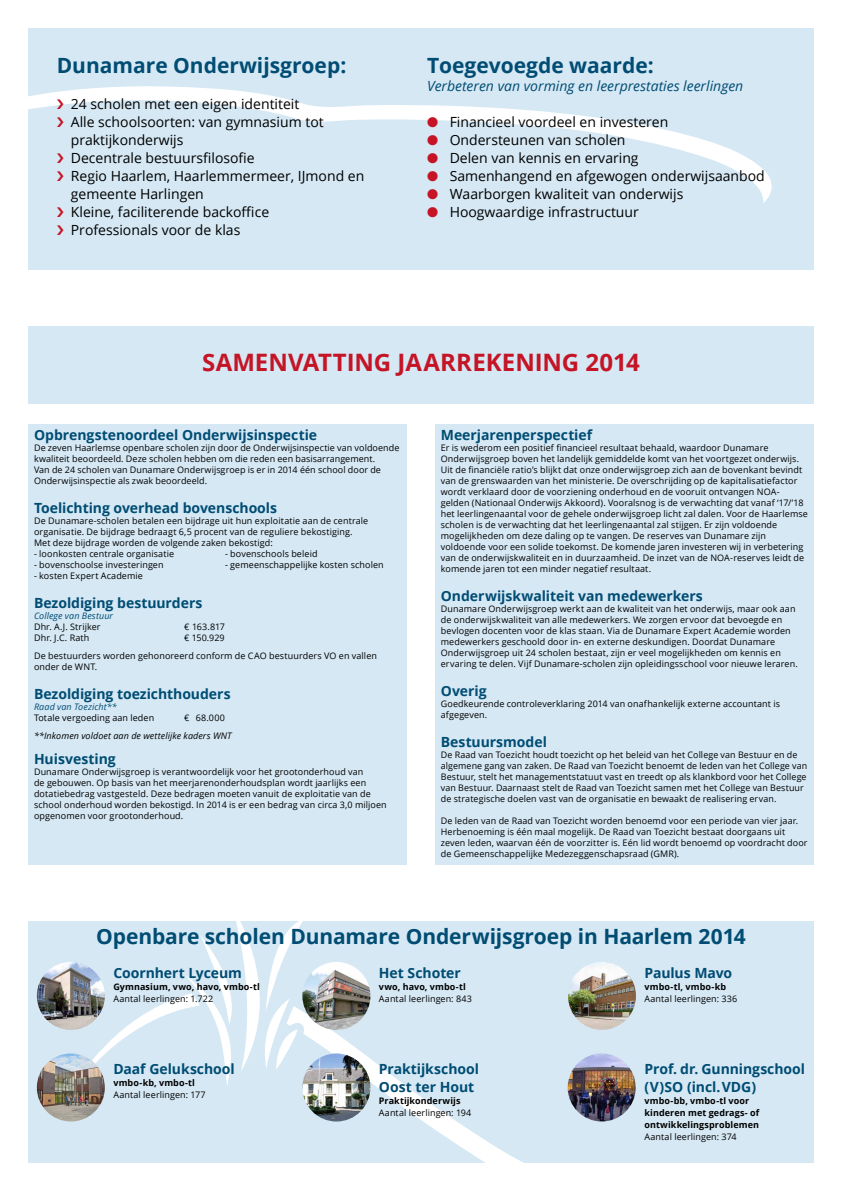
<style>
.page{position:relative;width:842px;height:1191px;background:#fff}
.page>*{position:absolute;margin:0;border:0;box-sizing:border-box;transform-origin:0 0}
.t1{font:700 24px "Open Sans";color:#c41425}
.t2{font:700 21px "Open Sans";color:#004c73}
.t3{font:14px/18px "Open Sans";color:#000}
.t4{font:700 14px/18px "Open Sans";letter-spacing:-.005em;color:#004c73}
.t5{font:italic 14px "Open Sans";color:#004c73}
.t6{font:9px/11px "Open Sans";letter-spacing:.01em;color:#000}
.t7{font:700 9px/12px "Open Sans";letter-spacing:.01em;color:#000}
.t8{font:italic 9px "Open Sans";letter-spacing:.01em;color:#000}
.t9{font:italic 9px "Open Sans";letter-spacing:.01em;color:#004c73}
.s1{color:#c41425}
</style>
<div class="page">
<div style="left:28px;top:28px;width:786px;height:241px;background:#d5e8f4"></div>
<div style="left:28px;top:921px;width:786px;height:241px;background:#d5e8f4"></div>
<svg style="left:28px;top:86px;width:744px;height:117px"></svg>
<svg style="left:286px;top:1006px;width:485px;height:157px"></svg>
<svg style="left:57px;top:921px;width:247px;height:195px"></svg>
<div style="left:28px;top:424px;width:379px;height:441px;background:#d5e8f4"></div>
<div style="left:28px;top:326px;width:786px;height:78px;background:#d5e8f4"></div>
<div style="left:435px;top:424px;width:379px;height:441px;background:#d5e8f4"></div>
<img style="left:568px;top:962px;width:68px;height:68px;border-radius:34px">
<img style="left:37px;top:1053px;width:68px;height:68px;border-radius:34px">
<img style="left:302px;top:1053px;width:68px;height:68px;border-radius:34px">
<img style="left:568px;top:1053px;width:68px;height:68px;border-radius:34px">
<img style="left:37px;top:962px;width:68px;height:68px;border-radius:34px">
<img style="left:302px;top:962px;width:68px;height:68px;border-radius:34px">
<svg style="left:57px;top:99px;width:6px;height:10px"></svg>
<svg style="left:57px;top:117px;width:6px;height:10px"></svg>
<svg style="left:57px;top:153px;width:6px;height:10px"></svg>
<svg style="left:57px;top:171px;width:6px;height:10px"></svg>
<h2 class="t2" style="left:57px;top:50px;width:291px">Dunamare Onderwijsgroep:</h2>
<p class="t3" style="left:71px;top:94px;width:295px">24 scholen met een eigen identiteit<br>Alle schoolsoorten: van gymnasium tot praktijkonderwijs<br>Decentrale bestuursfilosofie<br>Regio Haarlem, Haarlemmermeer, IJmond en gemeente Harlingen<br>Kleine, faciliterende backoffice<br>Professionals voor de klas</p>
<h2 class="t2" style="left:427px;top:50px;width:228px">Toegevoegde waarde:</h2>
<h3 class="t5" style="left:427px;top:76px;width:318px">Verbeteren van vorming en leerprestaties leerlingen</h3>
<h3 class="t3" style="left:427px;top:112px;width:243px"><span class="s1">●</span> Financieel voordeel en investeren</h3>
<h3 class="t3" style="left:427px;top:130px;width:200px"><span class="s1">●</span> Ondersteunen van scholen</h3>
<h3 class="t3" style="left:427px;top:148px;width:213px"><span class="s1">●</span> Delen van kennis en ervaring</h3>
<h3 class="t3" style="left:427px;top:166px;width:339px"><span class="s1">●</span> Samenhangend en afgewogen onderwijsaanbod</h3>
<h3 class="t3" style="left:427px;top:184px;width:258px"><span class="s1">●</span> Waarborgen kwaliteit van onderwijs</h3>
<h3 class="t3" style="left:427px;top:202px;width:213px"><span class="s1">●</span> Hoogwaardige infrastructuur</h3>
<h1 class="t1" style="left:202px;top:346px;width:439px">SAMENVATTING JAARREKENING 2014</h1>
<h3 class="t4" style="left:34px;top:426px;width:285px">Opbrengstenoordeel Onderwijsinspectie</h3>
<p class="t6" style="left:34px;top:442px;width:367px">De zeven Haarlemse openbare scholen zijn door de Onderwijsinspectie van voldoende kwaliteit beoordeeld. Deze scholen hebben om die reden een basisarrangement.<br>Van de 24 scholen van Dunamare Onderwijsgroep is er in 2014 één school door de Onderwijsinspectie als zwak beoordeeld.</p>
<h3 class="t4" style="left:34px;top:499px;width:245px">Toelichting overhead bovenschools</h3>
<p class="t6" style="left:34px;top:515px;width:336px">De Dunamare-scholen betalen een bijdrage uit hun exploitatie aan de centrale organisatie. De bijdrage bedraagt 6,5 procent van de reguliere bekostiging.<br>Met deze bijdrage worden de volgende zaken bekostigd:</p>
<p class="t6" style="left:34px;top:548px;width:142px">- loonkosten centrale organisatie</p>
<p class="t6" style="left:225px;top:548px;width:94px">- bovenschools beleid</p>
<p class="t6" style="left:34px;top:559px;width:131px">- bovenschoolse investeringen</p>
<p class="t6" style="left:225px;top:559px;width:160px">- gemeenschappelijke kosten scholen</p>
<p class="t6" style="left:34px;top:570px;width:110px">- kosten Expert Academie</p>
<h3 class="t4" style="left:34px;top:594px;width:170px">Bezoldiging bestuurders</h3>
<p class="t9" style="left:34px;top:610px;width:81px">College van Bestuur</p>
<p class="t6" style="left:34px;top:621px;width:68px">Dhr. A.J. Strijker</p>
<p class="t6" style="left:184px;top:621px;width:43px">€ 163.817</p>
<p class="t6" style="left:34px;top:632px;width:57px">Dhr. J.C. Rath</p>
<p class="t6" style="left:34px;top:629px;width:344px;line-height:18px;text-align:center">€ 150.929<br>De bestuurders worden gehonoreerd conform de CAO bestuurders VO en vallen</p>
<p class="t6" style="left:34px;top:661px;width:65px">onder de WNT.</p>
<h3 class="t4" style="left:34px;top:685px;width:198px">Bezoldiging toezichthouders</h3>
<p class="t9" style="left:34px;top:701px;width:84px">Raad van Toezicht**</p>
<p class="t6" style="left:34px;top:712px;width:122px">Totale vergoeding aan leden</p>
<p class="t6" style="left:184px;top:712px;width:43px">€ 68.000</p>
<p class="t8" style="left:34px;top:730px;width:199px">**Inkomen voldoet aan de wettelijke kaders WNT</p>
<h3 class="t4" style="left:34px;top:750px;width:83px">Huisvesting</h3>
<p class="t6" style="left:34px;top:766px;width:354px">Dunamare Onderwijsgroep is verantwoordelijk voor het grootonderhoud van<br>de gebouwen. Op basis van het meerjarenonderhoudsplan wordt jaarlijks een dotatiebedrag vastgesteld. Deze bedragen moeten vanuit de exploitatie van de school onderhoud worden bekostigd. In 2014 is er een bedrag van circa 3,0 miljoen opgenomen voor grootonderhoud.</p>
<h3 class="t4" style="left:441px;top:426px;width:153px">Meerjarenperspectief</h3>
<p class="t6" style="left:441px;top:442px;width:369px">Er is wederom een positief financieel resultaat behaald, waardoor Dunamare Onderwijsgroep boven het landelijk gemiddelde komt van het voortgezet onderwijs.<br>Uit de financiële ratio’s blijkt dat onze onderwijsgroep zich aan de bovenkant bevindt van de grenswaarden van het ministerie. De overschrijding op de kapitalisatiefactor wordt verklaard door de voorziening onderhoud en de vooruit ontvangen NOA&shy;gelden (Nationaal Onderwijs Akkoord). Vooralsnog is de verwachting dat vanaf ‘17/’18 het leerlingenaantal voor de gehele onderwijsgroep licht zal dalen. Voor de Haarlemse scholen is de verwachting dat het leerlingenaantal zal stijgen. Er zijn voldoende mogelijkheden om deze daling op te vangen. De reserves van Dunamare zijn voldoende voor een solide toekomst. De komende jaren investeren wij in verbetering van de onderwijskwaliteit en in duurzaamheid. De inzet van de NOA-reserves leidt de komende jaren tot een minder negatief resultaat.</p>
<h3 class="t4" style="left:441px;top:587px;width:263px">Onderwijskwaliteit van medewerkers</h3>
<p class="t6" style="left:441px;top:603px;width:358px">Dunamare Onderwijsgroep werkt aan de kwaliteit van het onderwijs, maar ook aan de onderwijskwaliteit van alle medewerkers. We zorgen ervoor dat bevoegde en bevlogen docenten voor de klas staan. Via de Dunamare Expert Academie worden medewerkers geschoold door in- en externe deskundigen. Doordat Dunamare Onderwijsgroep uit 24 scholen bestaat, zijn er veel mogelijkheden om kennis en ervaring te delen. Vijf Dunamare-scholen zijn opleidingsschool voor nieuwe leraren.</p>
<h3 class="t4" style="left:441px;top:682px;width:47px">Overig</h3>
<p class="t6" style="left:441px;top:698px;width:341px">Goedkeurende controleverklaring 2014 van onafhankelijk externe accountant is afgegeven.</p>
<h3 class="t4" style="left:441px;top:733px;width:108px">Bestuursmodel</h3>
<p class="t6" style="left:441px;top:749px;width:368px">De Raad van Toezicht houdt toezicht op het beleid van het College van Bestuur en de algemene gang van zaken. De Raad van Toezicht benoemt de leden van het College van Bestuur, stelt het managementstatuut vast en treedt op als klankbord voor het College van Bestuur. Daarnaast stelt de Raad van Toezicht samen met het College van Bestuur de strategische doelen vast van de organisatie en bewaakt de realisering ervan.</p>
<p class="t6" style="left:441px;top:815px;width:368px">De leden van de Raad van Toezicht worden benoemd voor een periode van vier jaar.<br>Herbenoeming is één maal mogelijk. De Raad van Toezicht bestaat doorgaans uit zeven leden, waarvan één de voorzitter is. Eén lid wordt benoemd op voordracht door de Gemeenschappelijke Medezeggenschapsraad (GMR).</p>
<h2 class="t2" style="left:96px;top:921px;width:651px">Openbare scholen Dunamare Onderwijsgroep in Haarlem 2014</h2>
<h3 class="t4" style="left:113px;top:963px;width:130px">Coornhert Lyceum</h3>
<p class="t7" style="left:113px;top:980px;width:148px">Gymnasium, vwo, havo, vmbo-tl</p>
<p class="t6" style="left:113px;top:992px;width:101px">Aantal leerlingen: 1.722</p>
<h3 class="t4" style="left:113px;top:1059px;width:123px">Daaf Gelukschool</h3>
<p class="t7" style="left:113px;top:1076px;width:83px">vmbo-kb, vmbo-tl</p>
<p class="t6" style="left:113px;top:1089px;width:94px">Aantal leerlingen: 177</p>
<h3 class="t4" style="left:379px;top:963px;width:84px">Het Schoter</h3>
<p class="t7" style="left:379px;top:980px;width:88px">vwo, havo, vmbo-tl</p>
<p class="t6" style="left:379px;top:992px;width:95px">Aantal leerlingen: 843</p>
<h3 class="t4" style="left:379px;top:1059px;width:102px">Praktijkschool<br>Oost ter Hout</h3>
<p class="t7" style="left:379px;top:1094px;width:83px">Praktijkonderwijs</p>
<p class="t6" style="left:379px;top:1107px;width:94px">Aantal leerlingen: 194</p>
<h3 class="t4" style="left:644px;top:963px;width:89px">Paulus Mavo</h3>
<p class="t7" style="left:644px;top:980px;width:83px">vmbo-tl, vmbo-kb</p>
<p class="t6" style="left:644px;top:992px;width:94px">Aantal leerlingen: 336</p>
<h3 class="t4" style="left:644px;top:1059px;width:162px">Prof. dr. Gunningschool (V)SO (incl.VDG)</h3>
<p class="t7" style="left:644px;top:1094px;width:116px">vmbo-bb, vmbo-tl voor kinderen met gedrags- of ontwikkelingsproblemen</p>
<p class="t6" style="left:644px;top:1131px;width:94px">Aantal leerlingen: 374</p>
</div>
